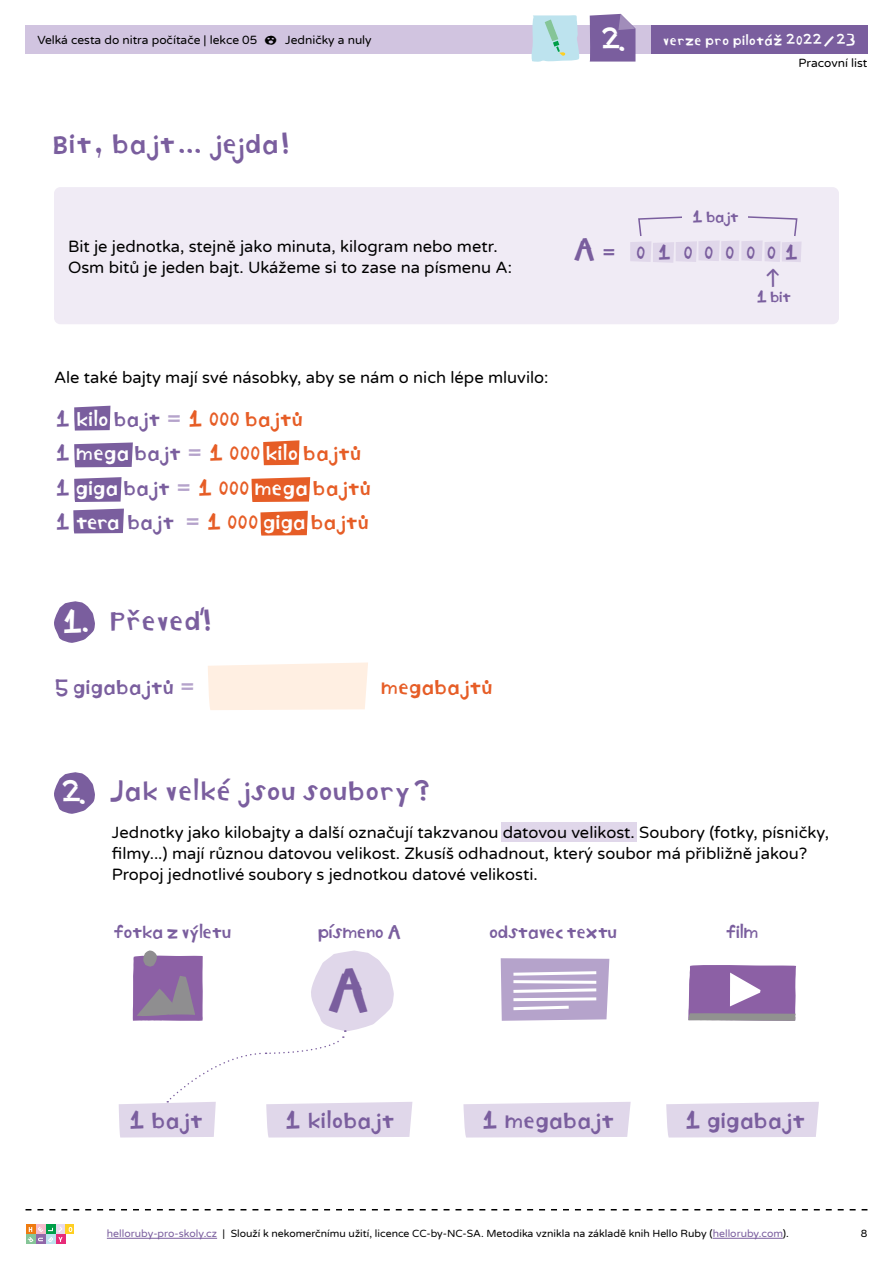
<style>
.page{position:relative;width:893px;height:1263px;background:#fff}
.page>*{position:absolute;margin:0;border:0;box-sizing:border-box;transform-origin:0 0}
.t1{font:49.8px "Hello Ruby CZ";color:#7a5e9e}
.t2{font:25.8px "Hello Ruby CZ";color:#fff}
.t3{font:25.35px "Hello Ruby CZ";color:#fff}
.t4{font:24px "Hello Ruby CZ";letter-spacing:-.07em;color:#7a5e9e}
.t5{font:19.65px "Hello Ruby CZ";letter-spacing:-.08em;color:#7a5e9e}
.t6{font:18px/34.5px "Hello Ruby CZ";letter-spacing:-.08em;color:#e65d26}
.t7{font:18px "Hello Ruby CZ";letter-spacing:-.08em;color:#7a5e9e}
.t8{font:16.5px/21px "Varela Round";color:#000}
.t9{font:16.5px "Hello Ruby CZ";letter-spacing:.61em;color:#7a5e9e}
.t10{font:16.2px "Hello Ruby CZ";color:#000}
.t11{font:15.9px "Hello Ruby CZ";letter-spacing:-.12em;color:#7a5e9e}
.t12{font:14.7px "Hello Ruby CZ";color:#7a5e9e}
.t13{font:13.35px "Hello Ruby CZ";letter-spacing:-.13em;color:#7a5e9e}
.t14{font:12px "Varela Round";color:#000}
.t15{font:12px "Hello Ruby CZ";letter-spacing:-.06em;color:#fff}
.t16{font:10.5px "Varela Round";color:#000}
.s1{font-size:25.5px}
.s2{color:#7a5e9e}
.s3{color:#fff}
.s4{color:#b5a3cb}
</style>
<div class="page">
<div style="left:26px;top:26px;width:841px;height:28px;background:#d1c4e0"></div>
<svg style="left:26px;top:1209px;width:841px;height:1px"></svg>
<div style="left:651px;top:26px;width:216px;height:28px;background:#7a5e9e"></div>
<div style="left:26px;top:1224px;width:10px;height:10px;background:#ef7b10"></div>
<div style="left:36px;top:1224px;width:10px;height:10px;background:#f6bccc"></div>
<div style="left:46px;top:1224px;width:10px;height:10px;background:#009e48"></div>
<div style="left:56px;top:1224px;width:9px;height:10px;background:#e7daed"></div>
<div style="left:65px;top:1224px;width:9px;height:10px;background:#ffcf21"></div>
<svg style="left:69px;top:1227px;width:3px;height:5px"></svg>
<div style="left:26px;top:1234px;width:10px;height:10px;background:#85c597"></div>
<div style="left:36px;top:1234px;width:10px;height:10px;background:#9067a9"></div>
<div style="left:46px;top:1234px;width:10px;height:10px;background:#bde3ee"></div>
<div style="left:56px;top:1234px;width:9px;height:10px;background:#e72b78"></div>
<svg style="left:27px;top:1227px;width:36px;height:15px"></svg>
<hr style="left:107px;top:1238px;width:110px;height:1px;background:#7a5e9e">
<hr style="left:713px;top:1238px;width:70px;height:1px;background:#7a5e9e">
<div style="left:501px;top:822px;width:136px;height:20px;background:#e0d7ea"></div>
<svg style="left:74px;top:406px;width:36px;height:25px"></svg>
<svg style="left:263px;top:440px;width:36px;height:25px"></svg>
<svg style="left:74px;top:442px;width:59px;height:25px"></svg>
<svg style="left:252px;top:477px;width:58px;height:25px"></svg>
<svg style="left:73px;top:509px;width:51px;height:24px"></svg>
<svg style="left:74px;top:477px;width:48px;height:25px"></svg>
<svg style="left:260px;top:511px;width:48px;height:25px"></svg>
<svg style="left:208px;top:662px;width:160px;height:48px;background:#ffefe3"></svg>
<div style="left:54px;top:187px;width:785px;height:137px;background:#f0ebf5;border-radius:6px"></div>
<svg style="left:590px;top:14px;width:45px;height:48px;background:#846ba5"></svg>
<svg style="left:54px;top:772px;width:41px;height:42px"></svg>
<svg style="left:54px;top:601px;width:41px;height:42px"></svg>
<svg style="left:630px;top:216px;width:172px;height:47px"></svg>
<div style="left:683px;top:208px;width:65px;height:16px;background:#f0ebf5"></div>
<div style="left:463px;top:1102px;width:168px;height:35px;background:#e0d7ea"></div>
<div style="left:666px;top:1102px;width:153px;height:35px;background:#e0d7ea"></div>
<svg style="left:688px;top:965px;width:108px;height:56px;background:#9a78ac"></svg>
<svg style="left:501px;top:958px;width:108px;height:63px;background:#c4b5d5"></svg>
<svg style="left:119px;top:950px;width:293px;height:187px"></svg>
<svg style="left:531px;top:15px;width:48px;height:47px;background:#bbe0e5"></svg>
<p class="t14" style="left:37px;top:32px;width:221px">Velká cesta do nitra počítače | lekce 05</p>
<p class="t14" style="left:285px;top:32px;width:88px">Jedničky a nuly</p>
<h3 class="t3" style="left:600px;top:21px;width:31px">2.</h3>
<p class="t10" style="left:264px;top:27px;width:14px">♦</p>
<p class="t15" style="left:662px;top:31px;width:195px">verze pro pilotáž 2022/23</p>
<h3 class="t4" style="left:52px;top:125px;width:243px">Bit, bajt... jejda!</h3>
<p class="t8" style="left:68px;top:236px;width:446px">Bit je jednotka, stejně jako minuta, kilogram nebo metr.<br>Osm bitů je jeden bajt. Ukážeme si to zase na písmenu A:</p>
<p class="t13" style="left:691px;top:206px;width:50px">1 bajt</p>
<p class="t14" style="left:798px;top:55px;width:70px">Pracovní list</p>
<p class="t9" style="left:572px;top:240px;width:229px"><span class="s1">A</span>= 01000001</p>
<p class="t13" style="left:755px;top:287px;width:38px">1 bit</p>
<p class="t12" style="left:760px;top:290px;width:25px;rotate:-90deg">—&gt;</p>
<p class="t8" style="left:54px;top:366px;width:496px">Ale také bajty mají své násobky, aby se nám o nich lépe mluvilo:</p>
<p class="t6" style="left:54px;top:402px;width:319px"><span class="s2">1</span> <span class="s3">kilo</span> <span class="s2">bajt</span> <span class="s4">=</span> 1 000 bajtů<br><span class="s2">1</span> <span class="s3">mega</span> <span class="s2">bajt</span> <span class="s4">=</span> 1 000 <span class="s3">kilo</span> bajtů<br><span class="s2">1</span> <span class="s3">giga</span> <span class="s2">bajt</span> <span class="s4">=</span> 1 000 <span class="s3">mega</span> bajtů<br><span class="s2">1</span> <span class="s3">tera</span> <span class="s2">bajt</span> <span class="s4">=</span> 1 000 <span class="s3">giga</span> bajtů</p>
<h2 class="t2" style="left:60px;top:602px;width:34px">1.</h2>
<h3 class="t4" style="left:109px;top:602px;width:108px">Převeď!</h3>
<p class="t7" style="left:54px;top:673px;width:144px">5 gigabajtů <span class="s4">=</span></p>
<p class="t6" style="left:380px;top:670px;width:115px">megabajtů</p>
<h2 class="t2" style="left:60px;top:774px;width:31px">2.</h2>
<h3 class="t4" style="left:109px;top:773px;width:326px">Jak velké jsou soubory?</h3>
<p class="t8" style="left:112px;top:821px;width:719px">Jednotky jako kilobajty a další označují takzvanou datovou velikost. Soubory (fotky, písničky, filmy...) mají různou datovou velikost. Zkusíš odhadnout, který soubor má přibližně jakou?<br>Propoj jednotlivé soubory s jednotkou datové velikosti.</p>
<p class="t11" style="left:113px;top:919px;width:121px">fotka z výletu</p>
<p class="t11" style="left:317px;top:919px;width:86px">písmeno A</p>
<p class="t11" style="left:488px;top:919px;width:131px">odstavec textu</p>
<p class="t11" style="left:725px;top:919px;width:36px">film</p>
<h1 class="t1" style="left:324px;top:951px;width:50px">A</h1>
<p class="t5" style="left:128px;top:1105px;width:78px">1 bajt</p>
<p class="t5" style="left:283px;top:1105px;width:114px">1 kilobajt</p>
<p class="t5" style="left:481px;top:1105px;width:136px">1 megabajt</p>
<p class="t5" style="left:683px;top:1105px;width:124px">1 gigabajt</p>
<p class="t16" style="left:107px;top:1227px;width:683px"><span class="s2">helloruby-pro-skoly.cz</span> | Slouží k nekomerčnímu užití, licence CC-by-NC-SA. Metodika vznikla na základě knih Hello Ruby (<span class="s2">helloruby.com</span>).</p>
<p class="t16" style="left:861px;top:1227px;width:8px">8</p>
</div>
